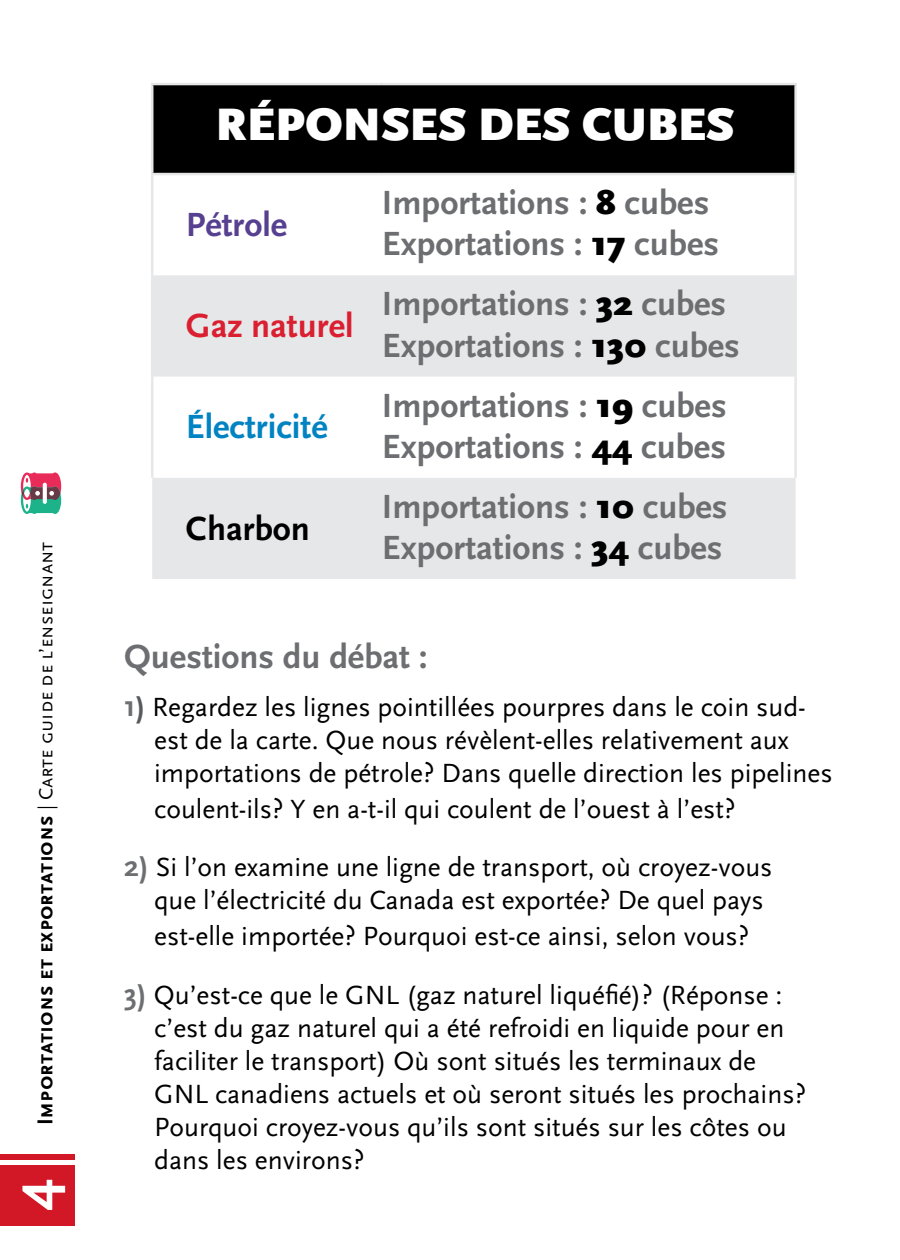
<style>
.page{position:relative;width:900px;height:1260px;background:#fff}
.page>*{position:absolute;margin:0;border:0;box-sizing:border-box;transform-origin:0 0}
.t1{font:700 60px "Scala Sans";color:#fff}
.t2{font:900 47.5px "Scala Sans";color:#fff}
.t3{font:700 35px/41.2px "Scala Sans";color:#6d6e71}
.t4{font:700 35px "Scala Sans";color:#0083c2}
.t5{font:700 35px "Scala Sans";color:#da1f31}
.t6{font:700 35px "Scala Sans";color:#574090}
.t7{font:700 35px "Scala Sans";color:#000}
.t8{font:27.5px/33px "Scala Sans LF";color:#000}
.t9{font:700 22.5px "Scala Sans Caps";color:#000}
.s1{font-family:"Scala Caps";font-weight:400;font-size:20px}
.s2{font-weight:400;font-size:20px}
.s3{font-weight:900;color:#000}
.s4{font-family:"Scala Sans";font-weight:700;font-size:30px;color:#6d6e71}
.s5{font-family:"Scala Sans";font-weight:700;font-size:30px;color:#58595b}
</style>
<div class="page">
<div style="left:0;top:1166px;width:75px;height:60px;background:#d21726"></div>
<div style="left:153px;top:85px;width:641px;height:88px;background:#000"></div>
<svg style="left:152px;top:275px;width:644px;height:304px;fill:#e6e7e8"></svg>
<hr style="left:151px;top:83px;width:231px;height:2px;background:#e6e7e8">
<hr style="left:151px;top:85px;width:2px;height:88px;background:#e6e7e8">
<hr style="left:382px;top:83px;width:415px;height:2px;background:#e6e7e8">
<hr style="left:794px;top:85px;width:3px;height:88px;background:#e6e7e8">
<hr style="left:151px;top:173px;width:231px;height:2px;background:#e6e7e8">
<hr style="left:151px;top:175px;width:2px;height:100px;background:#e6e7e8">
<hr style="left:382px;top:173px;width:415px;height:2px;background:#e6e7e8">
<hr style="left:794px;top:175px;width:3px;height:100px;background:#e6e7e8">
<hr style="left:151px;top:275px;width:2px;height:102px;background:#e6e7e8">
<hr style="left:794px;top:275px;width:3px;height:102px;background:#e6e7e8">
<hr style="left:151px;top:377px;width:2px;height:101px;background:#e6e7e8">
<hr style="left:794px;top:377px;width:3px;height:101px;background:#e6e7e8">
<svg style="left:21px;top:472px;width:40px;height:42px;background:#978387"></svg>
<svg style="left:43px;top:483px;width:4px;height:21px"></svg>
<div style="left:0;top:1155px;width:75px;height:5px;background:#d21726"></div>
<p class="t9" style="left:33px;top:1125px;width:585px;rotate:-90deg">Importations et exportations <span class="s1">|</span> <span class="s2">Carte guide de l’enseignant</span></p>
<h1 class="t1" style="left:1px;top:1210px;width:33px;rotate:-90deg">4</h1>
<h2 class="t2" style="left:216px;top:99px;width:520px">RÉPONSES DES CUBES</h2>
<p class="t6" style="left:186px;top:206px;width:103px">Pétrole</p>
<p class="t5" style="left:186px;top:307px;width:169px">Gaz naturel</p>
<p class="t4" style="left:186px;top:408px;width:143px">Électricité</p>
<p class="t7" style="left:186px;top:509px;width:125px">Charbon</p>
<p class="t3" style="left:382px;top:183px;width:339px">Importations : <span class="s3">8</span> cubes<br>Exportations : <span class="s3">17</span> cubes</p>
<p class="t3" style="left:382px;top:284px;width:359px">Importations : <span class="s3">32</span> cubes<br>Exportations : <span class="s3">130</span> cubes</p>
<p class="t3" style="left:382px;top:386px;width:346px">Importations : <span class="s3">19</span> cubes<br>Exportations : <span class="s3">44</span> cubes</p>
<p class="t3" style="left:382px;top:487px;width:347px">Importations : <span class="s3">10</span> cubes<br>Exportations : <span class="s3">34</span> cubes</p>
<p class="t3" style="left:124px;top:637px;width:305px">Questions du débat :</p>
<p class="t8" style="left:154px;top:691px;width:680px;text-indent:-30px"><span class="s4">1</span><span class="s5">)</span> Regardez les lignes pointillées pourpres dans le coin sud&shy;est de la carte. Que nous révèlent-elles relativement aux importations de pétrole? Dans quelle direction les pipelines</p>
<p class="t8" style="left:154px;top:793px;width:583px">coulent-ils? Y en a-t-il qui coulent de l’ouest à l’est?</p>
<p class="t8" style="left:154px;top:851px;width:620px;text-indent:-30px"><span class="s4">2)</span> Si l’on examine une ligne de transport, où croyez-vous que l’électricité du Canada est exportée? De quel pays</p>
<p class="t8" style="left:154px;top:920px;width:597px">est-elle importée? Pourquoi est-ce ainsi, selon vous?</p>
<p class="t8" style="left:154px;top:979px;width:653px;text-indent:-30px"><span class="s4">3)</span> Qu’est-ce que le GNL (gaz naturel liquéfié)? (Réponse : c’est du gaz naturel qui a été refroidi en liquide pour en faciliter le transport) Où sont situés les terminaux de GNL canadiens actuels et où seront situés les prochains?<br>Pourquoi croyez-vous qu’ils sont situés sur les côtes ou dans les environs?</p>
</div>
